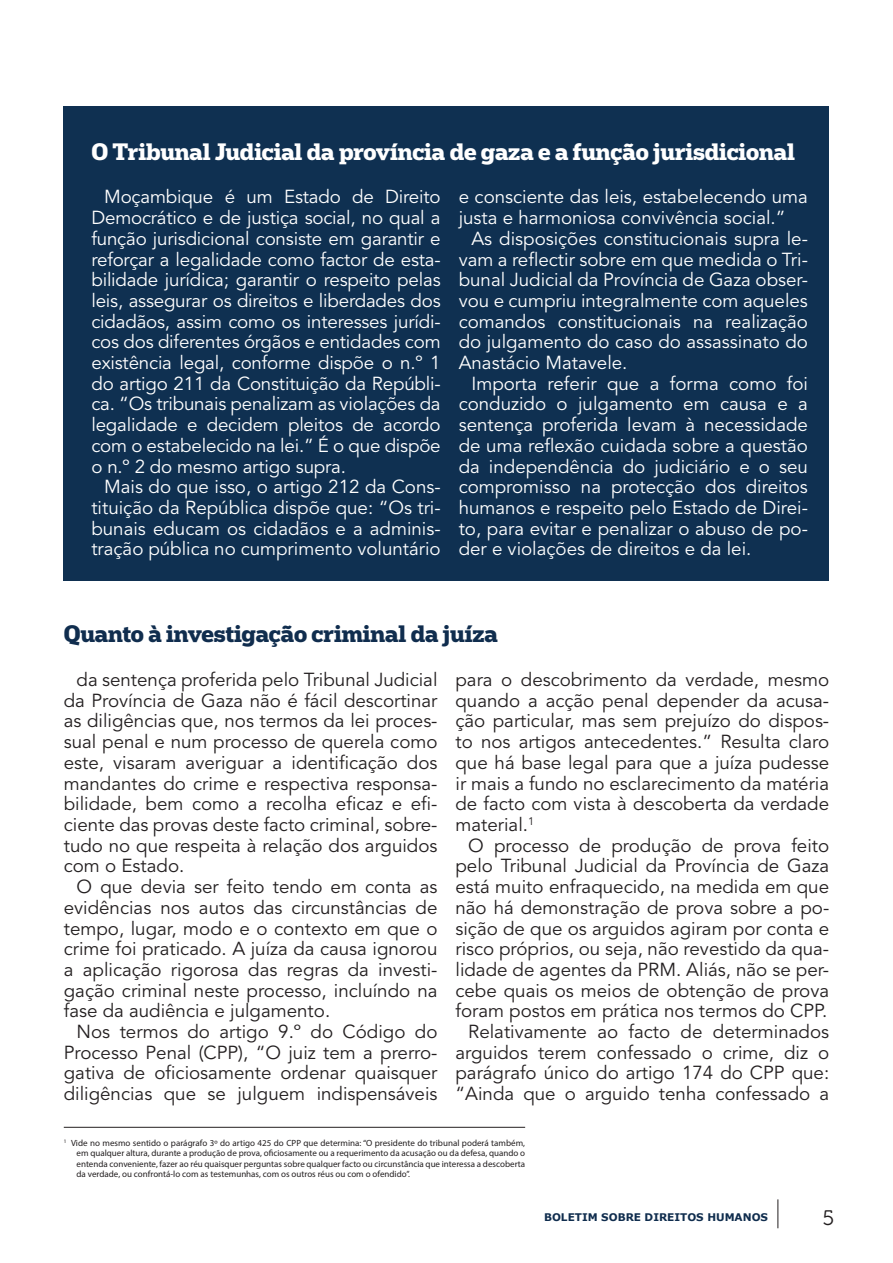
<style>
.page{position:relative;width:893px;height:1263px;background:#fff}
.page>*{position:absolute;margin:0;border:0;box-sizing:border-box;transform-origin:0 0}
.t1{font:700 22.5px "Popular";letter-spacing:-.01em;color:#fff}
.t2{font:700 22.5px "Popular";letter-spacing:-.01em;color:#102d4e}
.t3{font:21px "Museo 300";color:#231f20}
.t4{font:18.75px/20.7px "Avenir LT Std";color:#231f20;text-align:justify}
.t5{font:18.75px/20.7px "Avenir LT Std";color:#fff;text-align:justify}
.t6{font:700 10.5px "Verdana";color:#102d4e}
.t7{font:9px/10.4px "Myriad Pro";color:#231f20;text-align:justify}
</style>
<div class="page">
<svg style="left:778px;top:1199px;width:1px;height:29px"></svg>
<div style="left:64px;top:106px;width:765px;height:474px;background:#0f3051"></div>
<hr style="left:64px;top:1127px;width:461px;height:1px;background:#231f20">
<p class="t1" style="left:91px;top:137px;width:705px">O Tribunal Judicial da província de gaza e a função jurisdicional</p>
<p class="t5" style="left:91px;top:187px;width:351px;text-indent:13px">Moçambique é um Estado de Direito Democrático e de justiça social, no qual a função jurisdicional consiste em garantir e reforçar a legalidade como factor de esta&shy;bilidade jurídica; garantir o respeito pelas leis, assegurar os direitos e liberdades dos cidadãos, assim como os interesses jurídi&shy;cos dos diferentes órgãos e entidades com existência legal, conforme dispõe o n.º 1 do artigo 211 da Constituição da Repúbli&shy;ca. “Os tribunais penalizam as violações da legalidade e decidem pleitos de acordo com o estabelecido na lei.” É o que dispõe o n.º 2 do mesmo artigo supra.</p>
<p class="t5" style="left:91px;top:477px;width:351px;text-indent:13px">Mais do que isso, o artigo 212 da Cons&shy;tituição da República dispõe que: “Os tri&shy;bunais educam os cidadãos e a adminis&shy;tração pública no cumprimento voluntário</p>
<p class="t5" style="left:459px;top:187px;width:351px">e consciente das leis, estabelecendo uma justa e harmoniosa convivência social.”</p>
<p class="t5" style="left:459px;top:229px;width:351px;text-indent:13px">As disposições constitucionais supra le&shy;vam a reflectir sobre em que medida o Tri&shy;bunal Judicial da Província de Gaza obser&shy;vou e cumpriu integralmente com aqueles comandos constitucionais na realização do julgamento do caso do assassinato do Anastácio Matavele.</p>
<p class="t5" style="left:459px;top:373px;width:351px;text-indent:13px">Importa referir que a forma como foi conduzido o julgamento em causa e a sentença proferida levam à necessidade de uma reflexão cuidada sobre a questão da independência do judiciário e o seu compromisso na protecção dos direitos humanos e respeito pelo Estado de Direi&shy;to, para evitar e penalizar o abuso de po&shy;der e violações de direitos e da lei.</p>
<p class="t2" style="left:64px;top:619px;width:436px">Quanto à investigação criminal da juíza</p>
<p class="t4" style="left:64px;top:670px;width:375px;text-indent:13px">da sentença proferida pelo Tribunal Judicial da Província de Gaza não é fácil descortinar as diligências que, nos termos da lei proces&shy;sual penal e num processo de querela como este, visaram averiguar a identificação dos mandantes do crime e respectiva responsa&shy;bilidade, bem como a recolha eficaz e efi&shy;ciente das provas deste facto criminal, sobre&shy;tudo no que respeita à relação dos arguidos com o Estado.</p>
<p class="t4" style="left:64px;top:877px;width:375px;text-indent:13px">O que devia ser feito tendo em conta as evidências nos autos das circunstâncias de tempo, lugar, modo e o contexto em que o crime foi praticado. A juíza da causa ignorou a aplicação rigorosa das regras da investi&shy;gação criminal neste processo, incluíndo na fase da audiência e julgamento.</p>
<p class="t4" style="left:64px;top:1022px;width:375px;text-indent:13px">Nos termos do artigo 9.º do Código do Processo Penal (CPP), “O juiz tem a prerro&shy;gativa de oficiosamente ordenar quaisquer diligências que se julguem indispensáveis</p>
<p class="t4" style="left:455px;top:670px;width:375px">para o descobrimento da verdade, mesmo quando a acção penal depender da acusa&shy;ção particular, mas sem prejuízo do dispos&shy;to nos artigos antecedentes.” Resulta claro que há base legal para que a juíza pudesse ir mais a fundo no esclarecimento da matéria de facto com vista à descoberta da verdade material.<sup>1</sup></p>
<p class="t4" style="left:455px;top:835px;width:375px;text-align:right">O processo de produção de prova feito pelo Tribunal Judicial da Província de Gaza está muito enfraquecido, na medida em que não há demonstração de prova sobre a po&shy;sição de que os arguidos agiram por conta e risco próprios, ou seja, não revestido da qua&shy;lidade de agentes da PRM. Aliás, não se per&shy;cebe quais os meios de obtenção de prova foram postos em prática nos termos do CPP.<br>Relativamente ao facto de determinados arguidos terem confessado o crime, diz o parágrafo único do artigo 174 do CPP que: “Ainda que o arguido tenha confessado a</p>
<p class="t7" style="left:77px;top:1137px;width:450px;text-indent:-13px"><sup>1</sup> Vide no mesmo sentido o parágrafo 3º do artigo 425 do CPP que determina: “O presidente do tribunal poderá também, em qualquer altura, durante a produção de prova, oficiosamente ou a requerimento da acusação ou da defesa, quando o entenda conveniente, fazer ao réu quaisquer perguntas sobre qualquer facto ou circunstância que interessa a descoberta da verdade, ou confrontá-lo com as testemunhas, com os outros réus ou com o ofendido”.</p>
<p class="t6" style="left:544px;top:1210px;width:225px">BOLETIM SOBRE DIREITOS HUMANOS</p>
<p class="t3" style="left:822px;top:1206px;width:13px">5</p>
</div>
